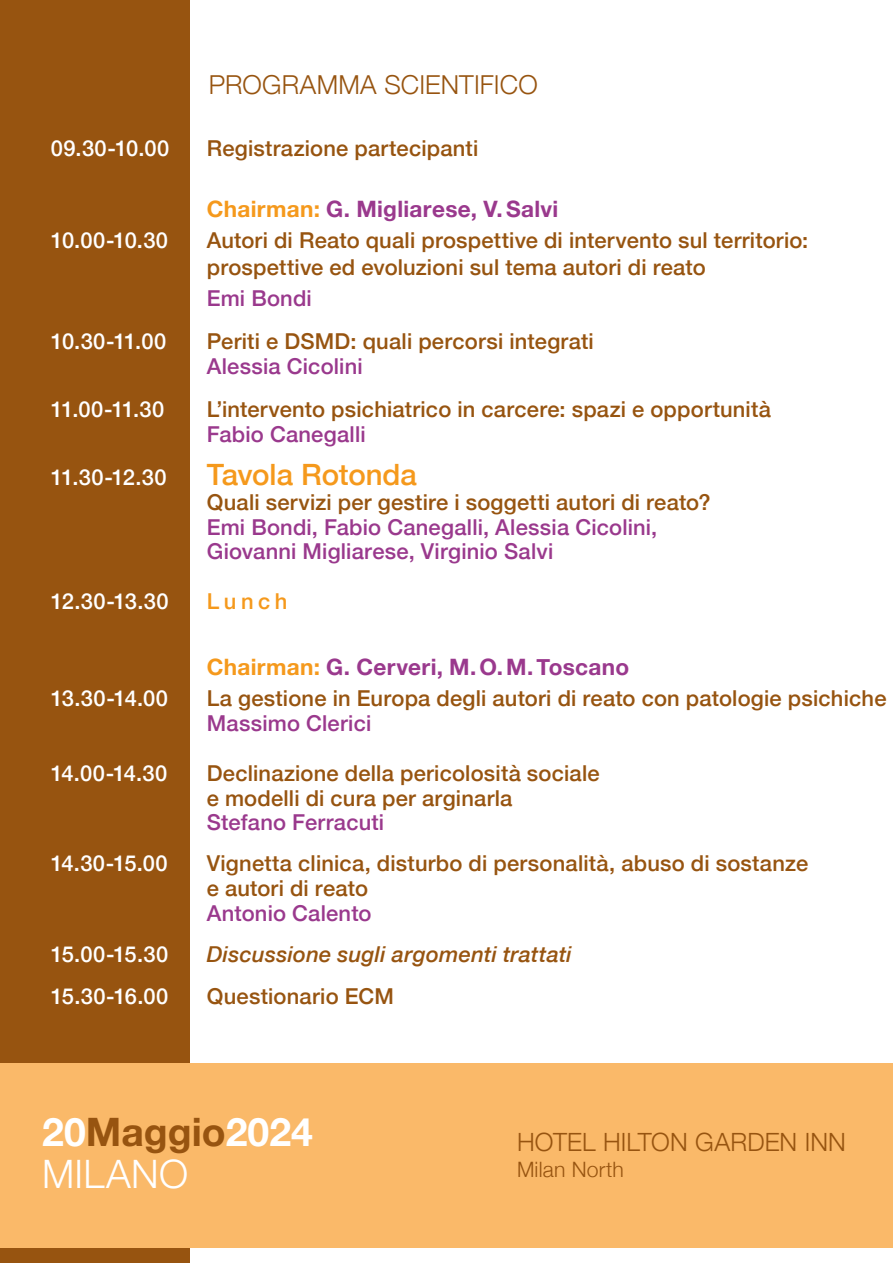
<style>
.page{position:relative;width:893px;height:1263px;background:#fff}
.page>*{position:absolute;margin:0;border:0;box-sizing:border-box;transform-origin:0 0}
.t1{font:700 39.15px/41.4px "Helvetica Neue";color:#fff}
.t2{font:500 29.4px "Helvetica Neue";letter-spacing:-.005em;color:#f5991c}
.t3{font:300 26.1px "Helvetica Neue";letter-spacing:.005em;color:#975410}
.t4{font:300 25.2px "Helvetica Neue";letter-spacing:.005em;color:#975410}
.t5{font:700 22.65px "Helvetica Neue";letter-spacing:.015em;color:#9a398d}
.t6{font:500 21.9px/24.9px "Helvetica Neue";letter-spacing:.01em;color:#975410}
.t7{font:500 21.9px/24.9px "Helvetica Neue";letter-spacing:.01em;color:#9a398d}
.t8{font:500 21.9px "Helvetica Neue";letter-spacing:.02em;color:#fff}
.t9{font:italic 500 21.9px "Helvetica Neue";letter-spacing:.01em;color:#975410}
.t10{font:500 21.9px "Helvetica Neue";letter-spacing:.21em;color:#f5991c}
.t11{font:300 21.15px "Helvetica Neue";letter-spacing:.01em;color:#975410}
.s1{color:#f5991c}
.s2{color:#975410}
.s3{font-weight:300}
</style>
<div class="page">
<div style="left:0;top:0;width:190px;height:1263px;background:#975410"></div>
<div style="left:0;top:1062px;width:893px;height:185px;background:#fab969"></div>
<p class="t3" style="left:209px;top:63px;width:331px">PROGRAMMA SCIENTIFICO</p>
<p class="t8" style="left:51px;top:130px;width:120px">09.30-10.00</p>
<p class="t6" style="left:207px;top:134px;width:273px">Registrazione partecipanti</p>
<p class="t5" style="left:207px;top:191px;width:353px"><span class="s1">Chairman:</span> G. Migliarese, V.Salvi</p>
<p class="t8" style="left:51px;top:223px;width:119px">10.00-10.30</p>
<p class="t6" style="left:207px;top:226px;width:603px;line-height:26.2px">Autori di Reato quali prospettive di intervento sul territorio: prospettive ed evoluzioni sul tema autori di reato</p>
<p class="t7" style="left:207px;top:284px;width:107px">Emi Bondi</p>
<p class="t8" style="left:51px;top:324px;width:117px">10.30-11.00</p>
<p class="t6" style="left:207px;top:327px;width:389px">Periti e DSMD: quali percorsi integrati</p>
<p class="t7" style="left:207px;top:352px;width:157px">Alessia Cicolini</p>
<p class="t8" style="left:51px;top:392px;width:115px">11.00-11.30</p>
<p class="t6" style="left:207px;top:395px;width:566px">L’intervento psichiatrico in carcere: spazi e opportunità</p>
<p class="t7" style="left:207px;top:420px;width:160px">Fabio Canegalli</p>
<p class="t8" style="left:51px;top:459px;width:117px">11.30-12.30</p>
<h2 class="t2" style="left:207px;top:451px;width:212px">Tavola Rotonda</h2>
<p class="t6" style="left:207px;top:488px;width:505px">Quali servizi per gestire i soggetti autori di reato?</p>
<p class="t7" style="left:207px;top:512px;width:452px">Emi Bondi, Fabio Canegalli, Alessia Cicolini,<br>Giovanni Migliarese, Virginio Salvi</p>
<p class="t8" style="left:51px;top:584px;width:119px">12.30-13.30</p>
<p class="t10" style="left:207px;top:584px;width:82px">Lunch</p>
<p class="t5" style="left:207px;top:649px;width:424px"><span class="s1">Chairman:</span> G. Cerveri, M.O.M.Toscano</p>
<p class="t8" style="left:51px;top:681px;width:119px">13.30-14.00</p>
<p class="t6" style="left:207px;top:684px;width:681px">La gestione in Europa degli autori di reato con patologie psichiche</p>
<p class="t7" style="left:207px;top:709px;width:166px">Massimo Clerici</p>
<p class="t8" style="left:51px;top:755px;width:118px">14.00-14.30</p>
<p class="t6" style="left:207px;top:759px;width:395px">Declinazione della pericolosità sociale e modelli di cura per arginarla</p>
<p class="t7" style="left:207px;top:808px;width:179px">Stefano Ferracuti</p>
<p class="t8" style="left:51px;top:846px;width:118px">14.30-15.00</p>
<p class="t6" style="left:207px;top:849px;width:603px">Vignetta clinica, disturbo di personalità, abuso di sostanze e autori di reato</p>
<p class="t7" style="left:207px;top:899px;width:166px">Antonio Calento</p>
<p class="t8" style="left:51px;top:936px;width:119px">15.00-15.30</p>
<p class="t9" style="left:207px;top:935px;width:367px">Discussione sugli argomenti trattati</p>
<p class="t8" style="left:51px;top:979px;width:119px">15.30-16.00</p>
<p class="t6" style="left:207px;top:982px;width:189px">Questionario ECM</p>
<h1 class="t1" style="left:42px;top:1112px;width:272px">20<span class="s2">Maggio</span>2024<br><span class="s3">MILANO</span></h1>
<p class="t4" style="left:517px;top:1122px;width:330px">HOTEL HILTON GARDEN INN</p>
<p class="t11" style="left:517px;top:1152px;width:108px">Milan North</p>
</div>
